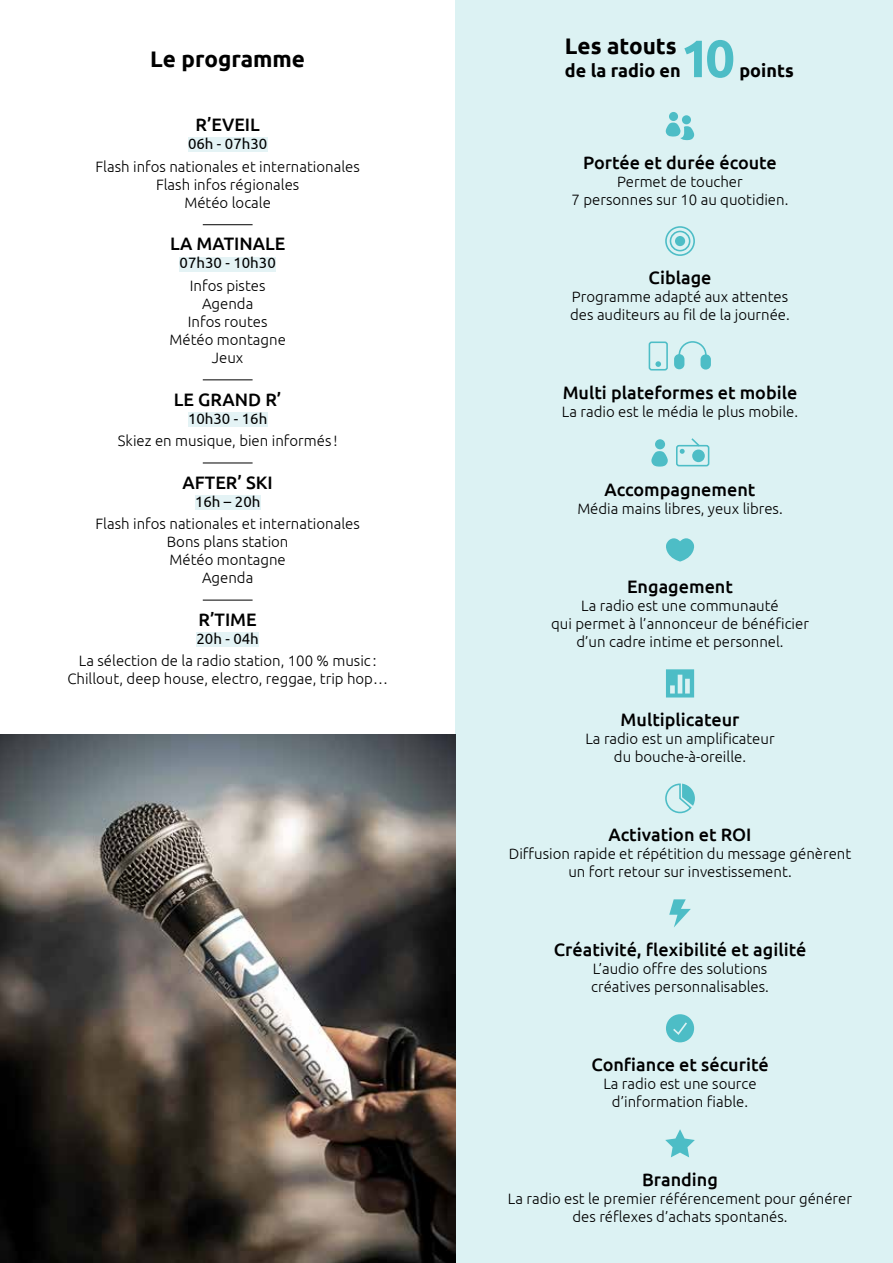
<style>
.page{position:relative;width:893px;height:1263px;background:#fff}
.page>*{position:absolute;margin:0;border:0;box-sizing:border-box;transform-origin:0 0}
.t1{font:700 52.5px "Ubuntu";color:#4dbdc6}
.t2{font:700 22.5px "Ubuntu";color:#000}
.t3{font:500 18px "Ubuntu";color:#000}
.t4{font:700 18px "Ubuntu";color:#000}
.t5{font:300 15px/18px "Ubuntu";color:#000;text-align:center}
.t6{font:15px "Ubuntu";color:#000}
</style>
<div class="page">
<div style="left:455px;top:0;width:438px;height:1263px;background:#dcf2f3"></div>
<div style="left:188px;top:138px;width:79px;height:14px;background:#e4f3f5"></div>
<hr style="left:203px;top:224px;width:50px;height:1px;background:#000">
<div style="left:180px;top:257px;width:96px;height:14px;background:#e4f3f5"></div>
<hr style="left:203px;top:380px;width:50px;height:1px;background:#000">
<div style="left:188px;top:412px;width:79px;height:14px;background:#e4f3f5"></div>
<hr style="left:203px;top:463px;width:50px;height:1px;background:#000">
<div style="left:195px;top:495px;width:65px;height:14px;background:#e4f3f5"></div>
<hr style="left:203px;top:600px;width:50px;height:1px;background:#000">
<div style="left:196px;top:632px;width:63px;height:15px;background:#e4f3f5"></div>
<div style="left:669px;top:112px;width:9px;height:9px;background:#4dbdc6;border-radius:50%"></div>
<div style="left:682px;top:115px;width:9px;height:9px;background:#4dbdc6;border-radius:50%"></div>
<svg style="left:665px;top:123px;width:29px;height:17px"></svg>
<div style="left:675px;top:236px;width:10px;height:10px;background:#4dbdc6;border-radius:50%"></div>
<div style="left:665px;top:226px;width:30px;height:30px;border:2px solid #4dbdc6;border-radius:50%"></div>
<div style="left:670px;top:231px;width:20px;height:20px;border:2px solid #4dbdc6;border-radius:50%"></div>
<div style="left:649px;top:341px;width:19px;height:29px;border:2px solid #4dbdc6;border-radius:2px"></div>
<svg style="left:655px;top:361px;width:6px;height:6px"></svg>
<div style="left:674px;top:354px;width:10px;height:15px;background:#4dbdc6;border-radius:5px"></div>
<div style="left:700px;top:354px;width:11px;height:16px;background:#4dbdc6;border-radius:5px"></div>
<svg style="left:678px;top:341px;width:29px;height:16px"></svg>
<div style="left:676px;top:445px;width:33px;height:21px;border:2px solid #4dbdc6;border-radius:2px"></div>
<div style="left:655px;top:439px;width:10px;height:10px;background:#4dbdc6;border-radius:50%"></div>
<svg style="left:651px;top:451px;width:17px;height:16px"></svg>
<div style="left:692px;top:449px;width:13px;height:13px;background:#4dbdc6;border-radius:50%"></div>
<svg style="left:680px;top:438px;width:22px;height:16px"></svg>
<svg style="left:666px;top:538px;width:29px;height:23px"></svg>
<svg style="left:666px;top:669px;width:28px;height:28px"></svg>
<svg style="left:665px;top:783px;width:30px;height:31px"></svg>
<svg style="left:669px;top:899px;width:22px;height:28px"></svg>
<svg style="left:666px;top:1014px;width:28px;height:28px"></svg>
<svg style="left:665px;top:1129px;width:30px;height:28px"></svg>
<img style="left:0;top:734px;width:455px;height:529px">
<h2 class="t2" style="left:150px;top:45px;width:156px">Le programme</h2>
<p class="t3" style="left:196px;top:114px;width:66px">R’EVEIL</p>
<p class="t6" style="left:188px;top:135px;width:81px">06h - 07h30</p>
<p class="t5" style="left:96px;top:157px;width:266px">Flash infos nationales et internationales<br>Flash infos régionales<br>Météo locale</p>
<p class="t3" style="left:170px;top:233px;width:117px">LA MATINALE</p>
<p class="t6" style="left:180px;top:254px;width:98px">07h30 - 10h30</p>
<p class="t5" style="left:169px;top:276px;width:118px">Infos pistes<br>Agenda<br>Infos routes<br>Météo montagne<br>Jeux</p>
<p class="t3" style="left:174px;top:388px;width:109px">LE GRAND R’</p>
<p class="t6" style="left:188px;top:409px;width:81px">10h30 - 16h</p>
<p class="t5" style="left:118px;top:431px;width:221px">Skiez en musique, bien informés !</p>
<p class="t3" style="left:182px;top:471px;width:92px">AFTER’ SKI</p>
<p class="t6" style="left:195px;top:492px;width:67px">16h – 20h</p>
<p class="t5" style="left:96px;top:514px;width:266px">Flash infos nationales et internationales<br>Bons plans station<br>Météo montagne<br>Agenda</p>
<p class="t3" style="left:199px;top:608px;width:60px">R’TIME</p>
<p class="t6" style="left:196px;top:629px;width:64px">20h - 04h</p>
<p class="t5" style="left:67px;top:651px;width:322px">La sélection de la radio station, 100 % music :<br>Chillout, deep house, electro, reggae, trip hop…</p>
<h2 class="t2" style="left:565px;top:33px;width:113px">Les atouts</h2>
<p class="t4" style="left:565px;top:60px;width:117px">de la radio en</p>
<h1 class="t1" style="left:681px;top:27px;width:56px">10</h1>
<p class="t4" style="left:739px;top:60px;width:56px">points</p>
<p class="t3" style="left:583px;top:151px;width:195px">Portée et durée écoute</p>
<p class="t5" style="left:572px;top:172px;width:218px">Permet de toucher<br>7 personnes sur 10 au quotidien.</p>
<p class="t3" style="left:648px;top:266px;width:64px">Ciblage</p>
<p class="t5" style="left:570px;top:287px;width:221px;text-align:left">Programme adapté aux attentes des auditeurs au fil de la journée.</p>
<p class="t3" style="left:563px;top:381px;width:236px">Multi plateformes et mobile</p>
<p class="t5" style="left:562px;top:402px;width:238px">La radio est le média le plus mobile.</p>
<p class="t3" style="left:605px;top:478px;width:152px">Accompagnement</p>
<p class="t5" style="left:577px;top:499px;width:207px">Média mains libres, yeux libres.</p>
<p class="t3" style="left:627px;top:575px;width:107px">Engagement</p>
<p class="t5" style="left:551px;top:596px;width:259px">La radio est une communauté<br>qui permet à l’annonceur de bénéficier d’un cadre intime et personnel.</p>
<p class="t3" style="left:621px;top:708px;width:120px">Multiplicateur</p>
<p class="t5" style="left:585px;top:730px;width:191px">La radio est un amplificateur du bouche-à-oreille.</p>
<p class="t3" style="left:609px;top:823px;width:144px">Activation et ROI</p>
<p class="t5" style="left:509px;top:844px;width:344px">Diffusion rapide et répétition du message génèrent un fort retour sur investissement.</p>
<p class="t3" style="left:554px;top:938px;width:254px">Créativité, flexibilité et agilité</p>
<p class="t5" style="left:591px;top:959px;width:179px;text-align:left">L’audio offre des solutions créatives personnalisables.</p>
<p class="t3" style="left:591px;top:1053px;width:179px">Confiance et sécurité</p>
<p class="t5" style="left:603px;top:1074px;width:155px">La radio est une source d’information fiable.</p>
<p class="t3" style="left:642px;top:1168px;width:77px">Branding</p>
<p class="t5" style="left:508px;top:1189px;width:346px">La radio est le premier référencement pour générer des réflexes d’achats spontanés.</p>
</div>
